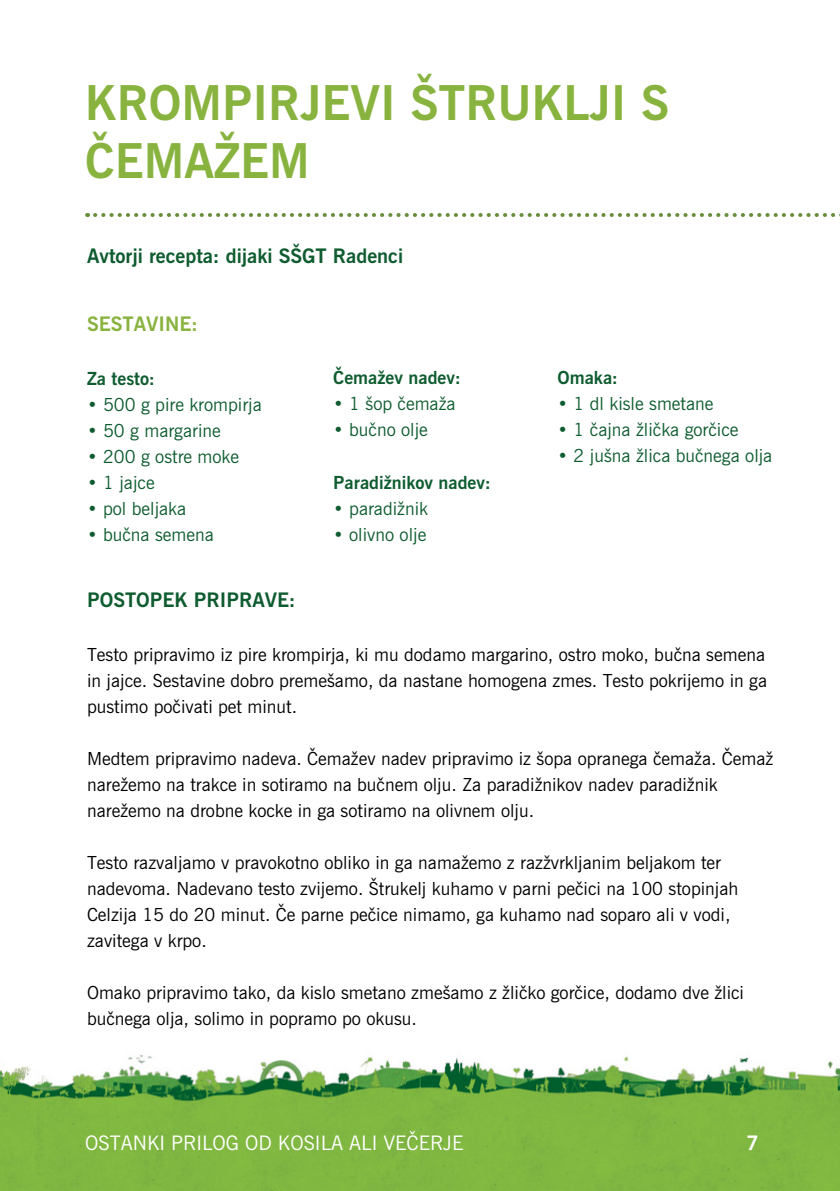
<style>
.page{position:relative;width:840px;height:1191px;background:#fff}
.page>*{position:absolute;margin:0;border:0;box-sizing:border-box;transform-origin:0 0}
.t1{font:48px/57.6px "News Gothic Bd BT";color:#89b33f}
.t2{font:20px "News Gothic Bd BT";color:#0e5c2f}
.t3{font:20px "News Gothic BT";color:#fff}
.t4{font:20px "News Gothic Bd BT";color:#89b33f}
.t5{font:20px "News Gothic Bd BT";color:#fff}
.t6{font:18px/26px "News Gothic BT";color:#000}
.t7{font:18px "News Gothic BT";color:#0e5c2f}
.t8{font:18px "News Gothic Bd BT";color:#0e5c2f}
</style>
<div class="page">
<img style="left:0;top:1055px;width:839px;height:136px">
<svg style="left:95px;top:213px;width:745px;height:4px"></svg>
<h1 class="t1" style="left:85px;top:75px;width:585px">KROMPIRJEVI ŠTRUKLJI S<br>ČEMAŽEM</h1>
<p class="t2" style="left:87px;top:242px;width:317px">Avtorji recepta: dijaki SŠGT Radenci</p>
<p class="t4" style="left:87px;top:310px;width:112px">SESTAVINE:</p>
<p class="t8" style="left:87px;top:366px;width:69px">Za testo:</p>
<p class="t7" style="left:87px;top:392px;width:176px">• 500 g pire krompirja</p>
<p class="t7" style="left:87px;top:418px;width:135px">• 50 g margarine</p>
<p class="t7" style="left:87px;top:444px;width:153px">• 200 g ostre moke</p>
<p class="t7" style="left:87px;top:470px;width:69px">• 1 jajce</p>
<p class="t7" style="left:87px;top:496px;width:101px">• pol beljaka</p>
<p class="t7" style="left:87px;top:522px;width:128px">• bučna semena</p>
<p class="t2" style="left:87px;top:586px;width:210px">POSTOPEK PRIPRAVE:</p>
<p class="t8" style="left:333px;top:366px;width:129px">Čemažev nadev:</p>
<p class="t7" style="left:333px;top:392px;width:124px">• 1 šop čemaža</p>
<p class="t7" style="left:333px;top:418px;width:96px">• bučno olje</p>
<p class="t8" style="left:333px;top:470px;width:159px">Paradižnikov nadev:</p>
<p class="t7" style="left:333px;top:496px;width:96px">• paradižnik</p>
<p class="t7" style="left:333px;top:522px;width:95px">• olivno olje</p>
<p class="t8" style="left:557px;top:366px;width:62px">Omaka:</p>
<p class="t7" style="left:557px;top:392px;width:157px">• 1 dl kisle smetane</p>
<p class="t7" style="left:557px;top:418px;width:182px">• 1 čajna žlička gorčice</p>
<p class="t7" style="left:557px;top:444px;width:216px">• 2 jušna žlica bučnega olja</p>
<p class="t6" style="left:87px;top:642px;width:681px;text-align:justify">Testo pripravimo iz pire krompirja, ki mu dodamo margarino, ostro moko, bučna semena in jajce. Sestavine dobro premešamo, da nastane homogena zmes. Testo pokrijemo in ga pustimo počivati pet minut.</p>
<p class="t6" style="left:87px;top:746px;width:687px">Medtem pripravimo nadeva. Čemažev nadev pripravimo iz šopa opranega čemaža. Čemaž narežemo na trakce in sotiramo na bučnem olju. Za paradižnikov nadev paradižnik narežemo na drobne kocke in ga sotiramo na olivnem olju.</p>
<p class="t6" style="left:87px;top:850px;width:652px">Testo razvaljamo v pravokotno obliko in ga namažemo z razžvrkljanim beljakom ter nadevoma. Nadevano testo zvijemo. Štrukelj kuhamo v parni pečici na 100 stopinjah Celzija 15 do 20 minut. Če parne pečice nimamo, ga kuhamo nad soparo ali v vodi, zavitega v krpo.</p>
<p class="t6" style="left:87px;top:980px;width:658px">Omako pripravimo tako, da kislo smetano zmešamo z žličko gorčice, dodamo dve žlici bučnega olja, solimo in popramo po okusu.</p>
<p class="t3" style="left:85px;top:1129px;width:379px">OSTANKI PRILOG OD KOSILA ALI VEČERJE</p>
<p class="t5" style="left:746px;top:1129px;width:14px">7</p>
</div>
